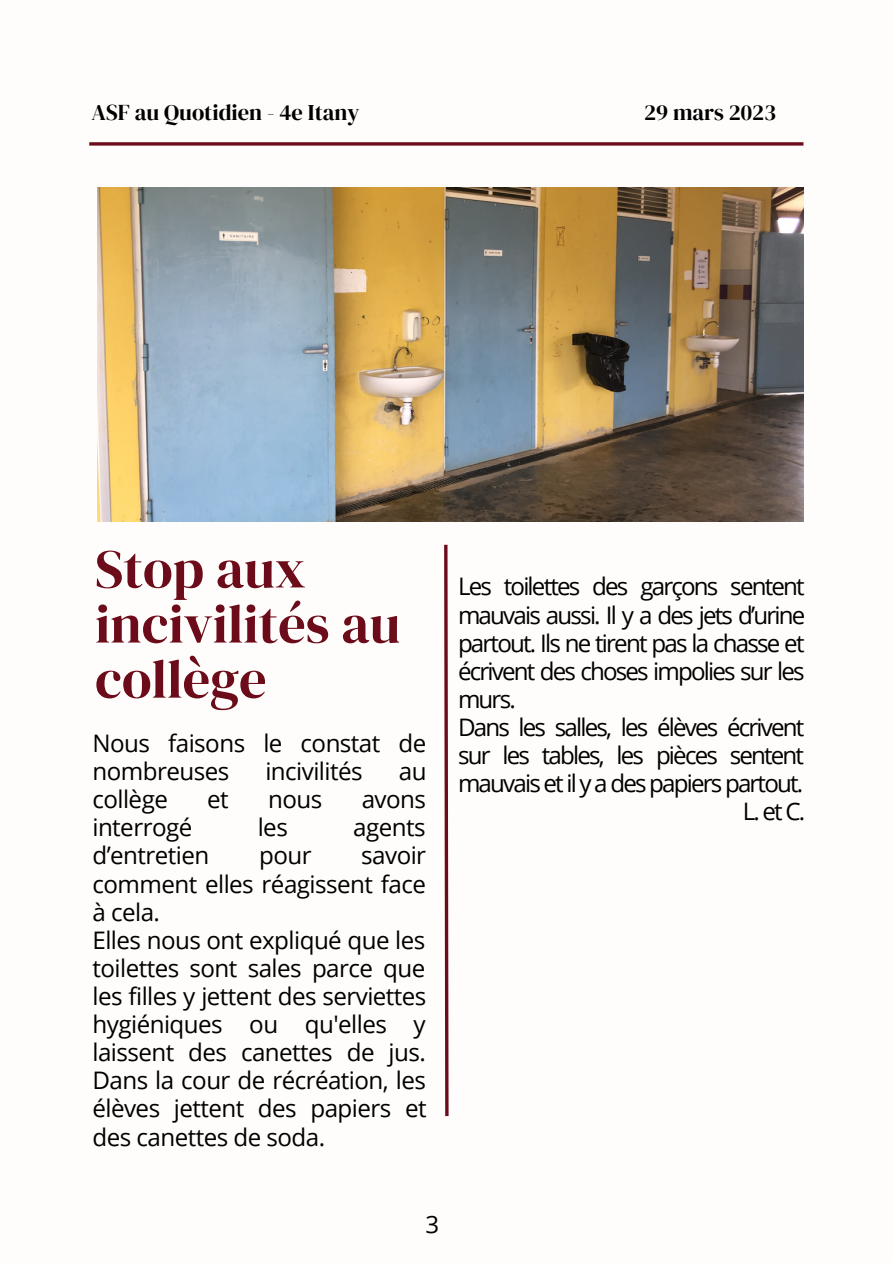
<style>
.page{position:relative;width:893px;height:1264px;background:#fff}
.page>*{position:absolute;margin:0;border:0;box-sizing:border-box;transform-origin:0 0}
.t1{font:54.3px/55.1px "DM Serif Display";color:#6c0b19}
.t2{font:24.15px/28px "Open Sans";letter-spacing:-.02em;color:#000}
.t3{font:24.15px "Open Sans";letter-spacing:-.075em;color:#000}
.t4{font:24px "Open Sans";color:#000}
.t5{font:22.5px "DM Serif Display";color:#000}
</style>
<div class="page">
<div style="left:0;top:0;width:892px;height:1262px;background:#fffdfb"></div>
<svg style="left:89px;top:142px;width:714px;height:4px;background:#82303b"></svg>
<img style="left:97px;top:187px;width:706px;height:334px">
<svg style="left:444px;top:544px;width:5px;height:573px"></svg>
<p class="t5" style="left:92px;top:97px;width:269px">ASF au Quotidien - 4e Itany</p>
<p class="t5" style="left:644px;top:97px;width:133px">29 mars 2023</p>
<h1 class="t1" style="left:95px;top:541px;width:307px">Stop aux incivilités au collège</h1>
<p class="t2" style="left:92px;top:728px;width:335px">Nous faisons le constat de nombreuses</p>
<p class="t2" style="left:265px;top:756px;width:99px">incivilités</p>
<p class="t2" style="left:399px;top:756px;width:29px">au</p>
<p class="t2" style="left:92px;top:784px;width:77px">collège</p>
<p class="t2" style="left:207px;top:784px;width:23px">et</p>
<p class="t2" style="left:268px;top:784px;width:56px">nous</p>
<p class="t2" style="left:361px;top:784px;width:66px">avons</p>
<p class="t2" style="left:92px;top:813px;width:101px">interrogé</p>
<p class="t2" style="left:258px;top:813px;width:32px">les</p>
<p class="t2" style="left:353px;top:813px;width:74px">agents</p>
<p class="t2" style="left:92px;top:841px;width:118px">d’entretien</p>
<p class="t2" style="left:259px;top:841px;width:54px">pour</p>
<p class="t2" style="left:92px;top:841px;width:335px;text-indent:269px">savoir comment elles réagissent face à cela.<br>Elles nous ont expliqué que les toilettes sont sales parce que les filles y jettent des serviettes hygiéniques ou qu'elles y laissent des canettes de jus.<br>Dans la cour de récréation, les élèves jettent des papiers et des canettes de soda.</p>
<p class="t3" style="left:458px;top:569px;width:348px">Les toilettes des garçons sentent</p>
<p class="t3" style="left:458px;top:597px;width:349px">mauvais aussi. Il y a des jets d’urine</p>
<p class="t3" style="left:458px;top:626px;width:348px">partout. Ils ne tirent pas la chasse et</p>
<p class="t3" style="left:458px;top:654px;width:348px">écrivent des choses impolies sur les</p>
<p class="t2" style="left:458px;top:684px;width:59px">murs.</p>
<p class="t3" style="left:458px;top:710px;width:348px">Dans les salles, les élèves écrivent</p>
<p class="t3" style="left:458px;top:738px;width:347px">sur les tables, les pièces sentent</p>
<p class="t3" style="left:458px;top:766px;width:347px">mauvais et il y a des papiers partout.</p>
<p class="t2" style="left:742px;top:797px;width:64px">L. et C.</p>
<p class="t4" style="left:425px;top:1206px;width:15px">3</p>
</div>
